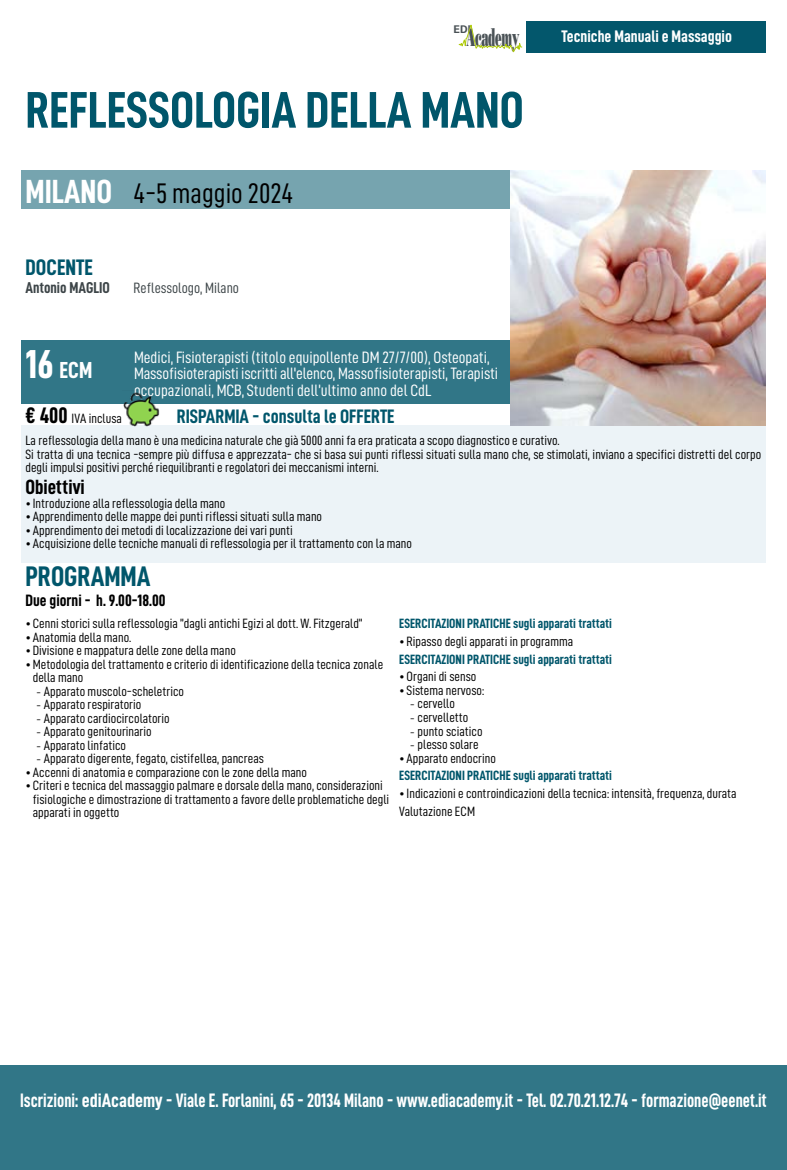
<style>
.page{position:relative;width:787px;height:1170px;background:#fff}
.page>*{position:absolute;margin:0;border:0;box-sizing:border-box;transform-origin:0 0}
.t1{font:51.6px "D DIN Condensed Bold";color:#00566b}
.t2{font:28.35px "D DIN Condensed";color:#000}
.t3{font:28.35px "D DIN Condensed Bold";color:#00566b}
.t4{font:25.35px "Bodoni Std Poster";letter-spacing:-.03em;color:#4a5256;scale:.43 1}
.t5{font:23.25px "D DIN Condensed Bold";color:#fff}
.t6{font:22.5px "D DIN Condensed Bold";color:#00566b}
.t7{font:20.7px "D DIN Condensed Bold";color:#000}
.t8{font:19.5px "D DIN Condensed Bold";color:#fff;scale:.9 1}
.t9{font:19.5px "D DIN Condensed Bold";color:#00566b}
.t10{font:16.8px "D DIN Condensed Bold";color:#fff}
.t11{font:16.5px/16.5px "D DIN Condensed";color:#fff}
.t12{font:16.5px "D DIN Condensed Bold";color:#000}
.t13{font:15.75px "D DIN Condensed Bold";color:#3d4548}
.t14{font:15px "D DIN Condensed";color:#3d4548}
.t15{font:13.5px/13.5px "D DIN Condensed";color:#000}
.t16{font:13.5px "D DIN Condensed Bold";color:#00566b}
.t17{font:700 10.65px "Univers LT Std";color:#4a5256}
.s1{font-family:"D DIN Condensed Bold";font-size:33.6px;color:#fff}
.s2{font-size:40.5px}
.s3{font-family:"D DIN Condensed Bold";font-size:22.5px}
.s4{font-family:"Avenir LT Std";font-weight:300}
</style>
<div class="page">
<div style="left:526px;top:21px;width:239px;height:31px;background:#00566b"></div>
<svg style="left:458px;top:24px;width:64px;height:28px"></svg>
<div style="left:21px;top:340px;width:489px;height:64px;background:#317687"></div>
<div style="left:0;top:1064px;width:787px;height:105px;background:#317687"></div>
<div style="left:21px;top:170px;width:489px;height:38px;background:#76a4af"></div>
<div style="left:21px;top:425px;width:744px;height:137px;background:#ecf3f7"></div>
<img style="left:510px;top:170px;width:255px;height:255px">
<img style="left:123px;top:392px;width:37px;height:35px">
<p class="t17" style="left:453px;top:23px;width:19px">EDI</p>
<h3 class="t4" style="left:466px;top:21px;width:126px">Academy</h3>
<p class="t10" style="left:561px;top:27px;width:172px">Tecniche Manuali e Massaggio</p>
<h1 class="t1" style="left:26px;top:81px;width:499px">REFLESSOLOGIA DELLA MANO</h1>
<h2 class="t2" style="left:26px;top:178px;width:269px"><span class="s1">MILANO</span> 4-5 maggio 2024</h2>
<h3 class="t6" style="left:26px;top:254px;width:69px">DOCENTE</h3>
<p class="t13" style="left:26px;top:279px;width:86px">Antonio MAGLIO</p>
<p class="t14" style="left:134px;top:279px;width:107px">Reflessologo, Milano</p>
<h3 class="t5" style="left:26px;top:357px;width:68px"><span class="s2">16</span> ECM</h3>
<p class="t11" style="left:134px;top:348px;width:366px">Medici, Fisioterapisti (titolo equipollente DM 27/7/00), Osteopati,<br>Massofisioterapisti iscritti all'elenco, Massofisioterapisti, Terapisti occupazionali, MCB, Studenti dell’ultimo anno del CdL</p>
<p class="t15" style="left:26px;top:411px;width:98px"><span class="s3">€ 400</span> IVA inclusa</p>
<h3 class="t9" style="left:177px;top:405px;width:219px">RISPARMIA - consulta le OFFERTE</h3>
<p class="t15" style="left:26px;top:433px;width:737px">La reflessologia della mano è una medicina naturale che già 5000 anni fa era praticata a scopo diagnostico e curativo.<br>Si tratta di una tecnica -sempre più diffusa e apprezzata- che si basa sui punti riflessi situati sulla mano che, se stimolati, inviano a specifici distretti del corpo degli impulsi positivi perché riequilibranti e regolatori dei meccanismi interni.</p>
<h3 class="t7" style="left:26px;top:475px;width:61px">Obiettivi</h3>
<p class="t15" style="left:26px;top:496px;width:201px">• Introduzione alla reflessologia della mano</p>
<p class="t15" style="left:26px;top:509px;width:298px">• Apprendimento delle mappe dei punti riflessi situati sulla mano</p>
<p class="t15" style="left:26px;top:523px;width:269px">• Apprendimento dei metodi di localizzazione dei vari punti</p>
<p class="t15" style="left:26px;top:536px;width:388px">• Acquisizione delle tecniche manuali di reflessologia per il trattamento con la mano</p>
<h2 class="t3" style="left:26px;top:561px;width:126px">PROGRAMMA</h2>
<p class="t12" style="left:26px;top:591px;width:141px">Due giorni - h. 9.00-18.00</p>
<p class="t15" style="left:26px;top:616px;width:338px">• Cenni storici sulla reflessologia ”dagli antichi Egizi al dott. W. Fitzgerald”</p>
<p class="t15" style="left:26px;top:630px;width:107px">• Anatomia della mano.</p>
<p class="t15" style="left:26px;top:643px;width:212px">• Divisione e mappatura delle zone della mano</p>
<p class="t15" style="left:33px;top:657px;width:352px;text-indent:-7px">•Metodologia del trattamento e criterio di identificazione della tecnica zonale della mano</p>
<p class="t15" style="left:36px;top:684px;width:149px"><span class="s4">-</span> Apparato muscolo-scheletrico</p>
<p class="t15" style="left:36px;top:697px;width:106px"><span class="s4">-</span> Apparato respiratorio</p>
<p class="t15" style="left:36px;top:711px;width:135px"><span class="s4">-</span> Apparato cardiocircolatorio</p>
<p class="t15" style="left:36px;top:724px;width:117px"><span class="s4">-</span> Apparato genitourinario</p>
<p class="t15" style="left:36px;top:738px;width:91px"><span class="s4">-</span> Apparato linfatico</p>
<p class="t15" style="left:36px;top:751px;width:229px"><span class="s4">-</span> Apparato digerente, fegato, cistifellea, pancreas</p>
<p class="t15" style="left:26px;top:765px;width:283px">• Accenni di anatomia e comparazione con le zone della mano</p>
<p class="t15" style="left:33px;top:778px;width:358px;text-indent:-7px">• Criteri e tecnica del massaggio palmare e dorsale della mano, considerazioni fisiologiche e dimostrazione di trattamento a favore delle problematiche degli apparati in oggetto</p>
<p class="t16" style="left:399px;top:616px;width:214px">ESERCITAZIONI PRATICHE sugli apparati trattati</p>
<p class="t15" style="left:399px;top:634px;width:175px">• Ripasso degli apparati in programma</p>
<p class="t16" style="left:399px;top:651px;width:214px">ESERCITAZIONI PRATICHE sugli apparati trattati</p>
<p class="t15" style="left:399px;top:669px;width:79px">• Organi di senso</p>
<p class="t15" style="left:399px;top:683px;width:86px">• Sistema nervoso:</p>
<p class="t15" style="left:410px;top:696px;width:46px"><span class="s4">-</span> cervello</p>
<p class="t15" style="left:410px;top:710px;width:59px"><span class="s4">-</span> cervelletto</p>
<p class="t15" style="left:410px;top:723px;width:74px"><span class="s4">-</span> punto sciatico</p>
<p class="t15" style="left:410px;top:737px;width:70px"><span class="s4">-</span> plesso solare</p>
<p class="t15" style="left:399px;top:750px;width:98px">• Apparato endocrino</p>
<p class="t16" style="left:399px;top:768px;width:214px">ESERCITAZIONI PRATICHE sugli apparati trattati</p>
<p class="t15" style="left:399px;top:784px;width:339px;line-height:17.7px">• Indicazioni e controindicazioni della tecnica: intensità, frequenza, durata<br>Valutazione ECM</p>
<h3 class="t8" style="left:20px;top:1089px;width:831px">Iscrizioni: ediAcademy - Viale E. Forlanini, 65 - 20134 Milano - www.ediacademy.it - Tel. 02.70.21.12.74 - formazione@eenet.it</h3>
</div>
